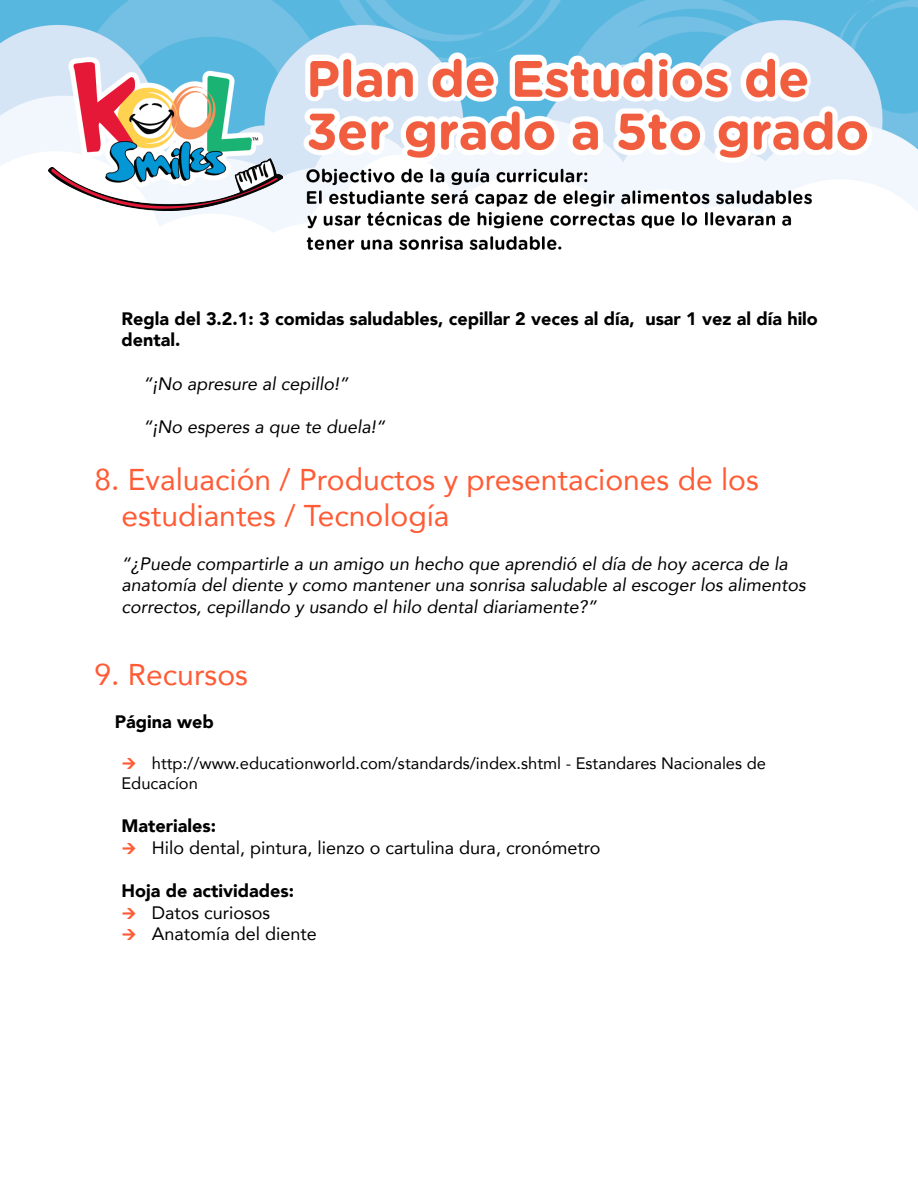
<style>
.page{position:relative;width:918px;height:1188px;background:#fff}
.page>*{position:absolute;margin:0;border:0;box-sizing:border-box;transform-origin:0 0}
.t1{font:30px/36px "Avenir";color:#ff5b35}
.t2{font:italic 18px/21.6px "Avenir";color:#000}
.t3{font:900 18px/21.6px "Avenir";color:#000}
.t4{font:18px/21.6px "Avenir";color:#000}
.t5{font:16.5px/19.8px "Avenir";color:#000}
</style>
<div class="page">
<img style="left:0;top:0;width:918px;height:250px">
<img style="left:48px;top:57px;width:234px;height:153px">
<p class="t3" style="left:122px;top:307px;width:698px">Regla del 3.2.1: 3 comidas saludables, cepillar 2 veces al día, usar 1 vez al día hilo dental.</p>
<p class="t2" style="left:143px;top:372px;width:207px">“¡No apresure al cepillo!”</p>
<p class="t2" style="left:143px;top:416px;width:244px">“¡No esperes a que te duela!“</p>
<h1 class="t1" style="left:122px;top:461px;width:639px;text-indent:-27px">8. Evaluación / Productos y presentaciones de los estudiantes / Tecnología</h1>
<p class="t2" style="left:122px;top:552px;width:686px">“¿Puede compartirle a un amigo un hecho que aprendió el día de hoy acerca de la anatomía del diente y como mantener una sonrisa saludable al escoger los alimentos correctos, cepillando y usando el hilo dental diariamente?”</p>
<h1 class="t1" style="left:94px;top:655px;width:155px">9. Recursos</h1>
<p class="t3" style="left:115px;top:710px;width:101px">Página web</p>
<p class="t5" style="left:122px;top:753px;width:646px;text-indent:30px">http://www.educationworld.com/standards/index.shtml - Estandares Nacionales de<br>Educacíon</p>
<p class="t3" style="left:122px;top:815px;width:96px">Materiales:</p>
<p class="t4" style="left:152px;top:836px;width:450px">Hilo dental, pintura, lienzo o cartulina dura, cronómetro</p>
<p class="t3" style="left:122px;top:880px;width:174px">Hoja de actividades:</p>
<p class="t4" style="left:152px;top:901px;width:167px">Datos curiosos<br>Anatomía del diente</p>
</div>
